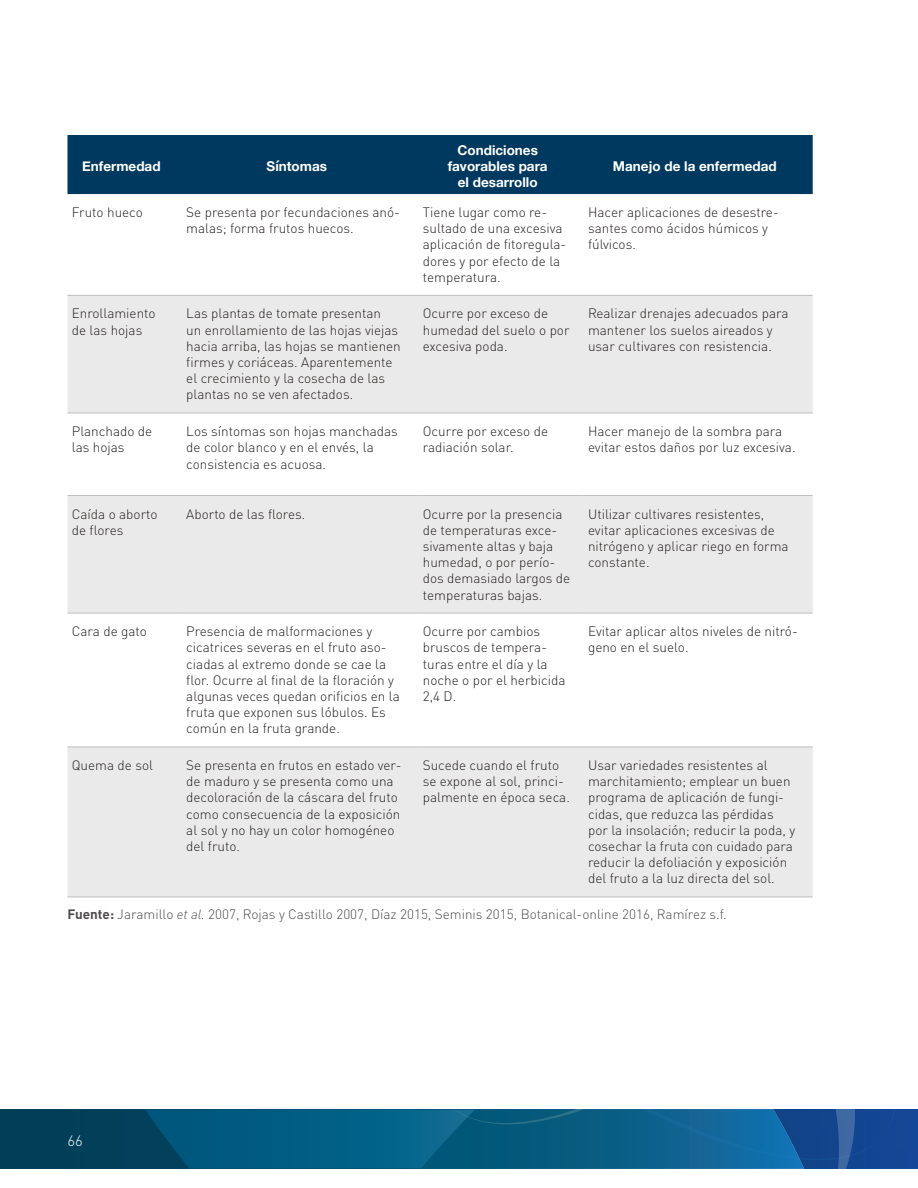
<style>
.page{position:relative;width:918px;height:1188px;background:#fff}
.page>*{position:absolute;margin:0;border:0;box-sizing:border-box;transform-origin:0 0}
.t1{font:300 15px "DIN Pro";color:#fff}
.t2{font:300 13.5px/16.2px "DIN Pro";color:#241f1f}
.t3{font:300 13.5px "DIN Pro";color:#4e4b4c}
.t4{font:700 13.5px/16.2px "Helvetica Neue";color:#fff;text-align:center}
.s1{font-weight:700}
.s2{font-style:italic}
</style>
<div class="page">
<div style="left:0;top:1110px;width:918px;height:59px;background:#013f59"></div>
<svg style="left:146px;top:1110px;width:772px;height:59px;background:#095b88"></svg>
<div style="left:68px;top:135px;width:745px;height:59px;background:#00395f"></div>
<svg style="left:68px;top:296px;width:745px;height:601px;fill:#ebeaea"></svg>
<hr style="left:68px;top:295px;width:114px;height:1px;background:#c0bfc1">
<hr style="left:182px;top:295px;width:236px;height:1px;background:#c0bfc1">
<hr style="left:418px;top:295px;width:166px;height:1px;background:#c0bfc1">
<hr style="left:584px;top:295px;width:229px;height:1px;background:#c0bfc1">
<hr style="left:68px;top:413px;width:114px;height:1px;background:#c0bfc1">
<hr style="left:182px;top:413px;width:236px;height:1px;background:#c0bfc1">
<hr style="left:418px;top:413px;width:166px;height:1px;background:#c0bfc1">
<hr style="left:584px;top:413px;width:229px;height:1px;background:#c0bfc1">
<hr style="left:68px;top:495px;width:114px;height:1px;background:#c0bfc1">
<hr style="left:182px;top:495px;width:236px;height:1px;background:#c0bfc1">
<hr style="left:418px;top:495px;width:166px;height:1px;background:#c0bfc1">
<hr style="left:584px;top:495px;width:229px;height:1px;background:#c0bfc1">
<hr style="left:68px;top:613px;width:114px;height:1px;background:#c0bfc1">
<hr style="left:182px;top:613px;width:236px;height:1px;background:#c0bfc1">
<hr style="left:418px;top:613px;width:166px;height:1px;background:#c0bfc1">
<hr style="left:584px;top:613px;width:229px;height:1px;background:#c0bfc1">
<hr style="left:68px;top:747px;width:114px;height:1px;background:#c0bfc1">
<hr style="left:182px;top:747px;width:236px;height:1px;background:#c0bfc1">
<hr style="left:418px;top:747px;width:166px;height:1px;background:#c0bfc1">
<hr style="left:584px;top:747px;width:229px;height:1px;background:#c0bfc1">
<hr style="left:68px;top:897px;width:114px;height:1px;background:#c0bfc1">
<hr style="left:182px;top:897px;width:236px;height:1px;background:#c0bfc1">
<hr style="left:418px;top:897px;width:166px;height:1px;background:#c0bfc1">
<hr style="left:584px;top:897px;width:229px;height:1px;background:#c0bfc1">
<p class="t4" style="left:82px;top:159px;width:80px">Enfermedad</p>
<p class="t4" style="left:267px;top:159px;width:62px">Síntomas</p>
<p class="t4" style="left:448px;top:142px;width:101px">Condiciones favorables para el desarrollo</p>
<p class="t4" style="left:613px;top:159px;width:165px">Manejo de la enfermedad</p>
<p class="t2" style="left:72px;top:203px;width:73px">Fruto hueco</p>
<p class="t2" style="left:186px;top:203px;width:215px">Se presenta por fecundaciones anó&shy;malas; forma frutos huecos.</p>
<p class="t2" style="left:423px;top:203px;width:145px">Tiene lugar como re&shy;sultado de una excesiva aplicación de fitoregula&shy;dores y por efecto de la temperatura.</p>
<p class="t2" style="left:588px;top:203px;width:192px">Hacer aplicaciones de desestre&shy;santes como ácidos húmicos y fúlvicos.</p>
<p class="t2" style="left:72px;top:304px;width:85px">Enrollamiento de las hojas</p>
<p class="t2" style="left:186px;top:304px;width:216px">Las plantas de tomate presentan<br>un enrollamiento de las hojas viejas hacia arriba, las hojas se mantienen firmes y coriáceas. Aparentemente el crecimiento y la cosecha de las plantas no se ven afectados.</p>
<p class="t2" style="left:423px;top:304px;width:148px">Ocurre por exceso de humedad del suelo o por excesiva poda.</p>
<p class="t2" style="left:588px;top:304px;width:202px">Realizar drenajes adecuados para mantener los suelos aireados y usar cultivares con resistencia.</p>
<p class="t2" style="left:72px;top:422px;width:82px">Planchado de las hojas</p>
<p class="t2" style="left:186px;top:422px;width:213px">Los síntomas son hojas manchadas de color blanco y en el envés, la consistencia es acuosa.</p>
<p class="t2" style="left:423px;top:422px;width:127px">Ocurre por exceso de radiación solar.</p>
<p class="t2" style="left:588px;top:422px;width:209px">Hacer manejo de la sombra para evitar estos daños por luz excesiva.</p>
<p class="t2" style="left:72px;top:504px;width:87px">Caída o aborto de flores</p>
<p class="t2" style="left:186px;top:504px;width:121px">Aborto de las flores.</p>
<p class="t2" style="left:423px;top:504px;width:149px">Ocurre por la presencia de temperaturas exce&shy;sivamente altas y baja humedad, o por perío&shy;dos demasiado largos de temperaturas bajas.</p>
<p class="t2" style="left:588px;top:504px;width:202px">Utilizar cultivares resistentes, evitar aplicaciones excesivas de nitrógeno y aplicar riego en forma constante.</p>
<p class="t2" style="left:72px;top:622px;width:77px">Cara de gato</p>
<p class="t2" style="left:186px;top:622px;width:215px">Presencia de malformaciones y cicatrices severas en el fruto aso&shy;ciadas al extremo donde se cae la flor. Ocurre al final de la floración y algunas veces quedan orificios en la fruta que exponen sus lóbulos. Es común en la fruta grande.</p>
<p class="t2" style="left:423px;top:622px;width:144px">Ocurre por cambios bruscos de tempera&shy;turas entre el día y la noche o por el herbicida<br>2,4 D.</p>
<p class="t2" style="left:588px;top:622px;width:211px">Evitar aplicar altos niveles de nitró&shy;geno en el suelo.</p>
<p class="t2" style="left:72px;top:756px;width:83px">Quema de sol</p>
<p class="t2" style="left:186px;top:756px;width:217px">Se presenta en frutos en estado ver&shy;de maduro y se presenta como una decoloración de la cáscara del fruto como consecuencia de la exposición al sol y no hay un color homogéneo del fruto.</p>
<p class="t2" style="left:423px;top:756px;width:149px">Sucede cuando el fruto se expone al sol, princi&shy;palmente en época seca.</p>
<p class="t2" style="left:588px;top:756px;width:209px">Usar variedades resistentes al marchitamiento; emplear un buen programa de aplicación de fungi&shy;cidas, que reduzca las pérdidas por la insolación; reducir la poda, y cosechar la fruta con cuidado para reducir la defoliación y exposición del fruto a la luz directa del sol.</p>
<p class="t3" style="left:68px;top:903px;width:661px"><span class="s1">Fuente:</span> Jaramillo <span class="s2">et al.</span> 2007, Rojas y Castillo 2007, Díaz 2015, Seminis 2015, Botanical-online 2016, Ramírez s.f.</p>
<p class="t1" style="left:68px;top:1129px;width:17px">66</p>
</div>
